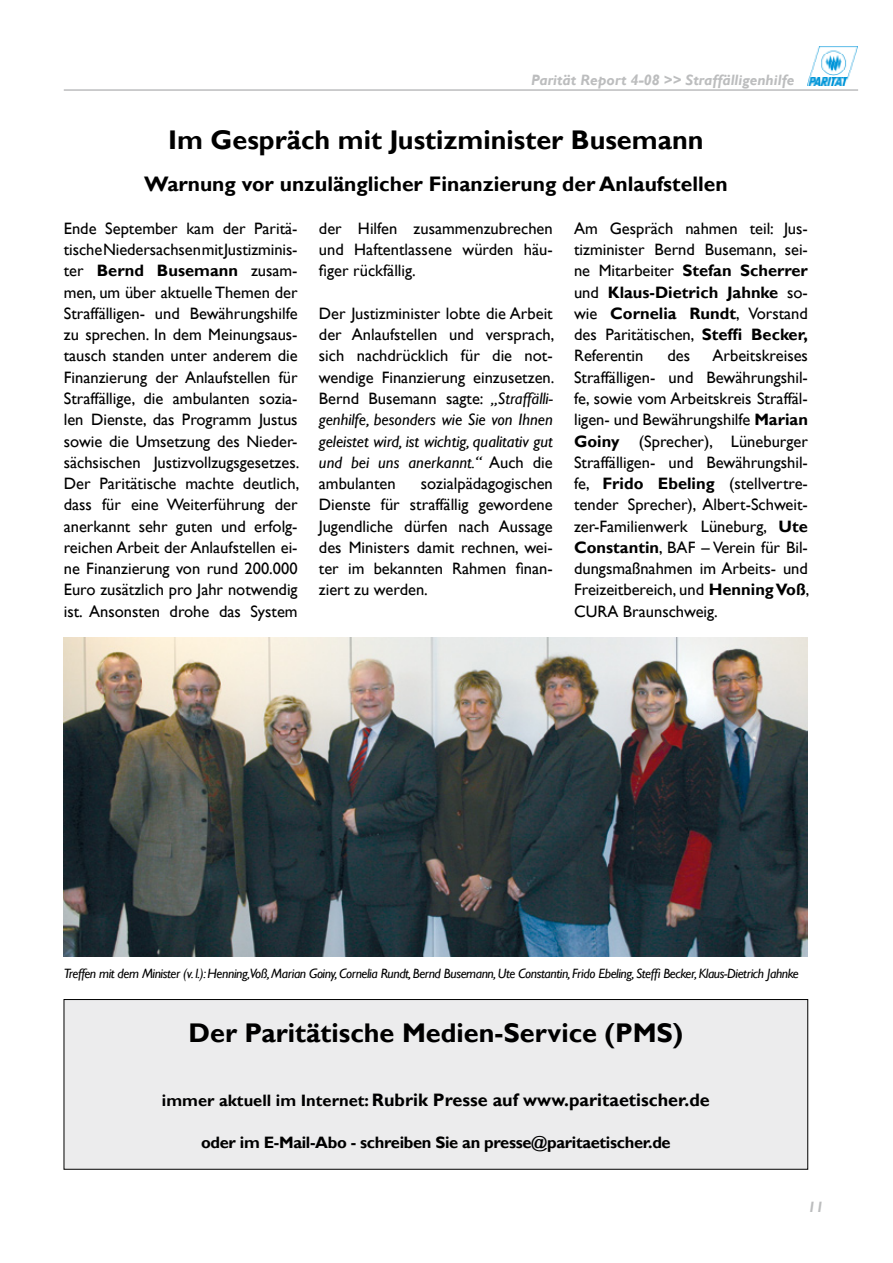
<style>
.page{position:relative;width:893px;height:1263px;background:#fff}
.page>*{position:absolute;margin:0;border:0;box-sizing:border-box;transform-origin:0 0}
.t1{font:700 27px "Gill Sans";color:#000}
.t2{font:700 21px "Gill Sans";color:#000}
.t3{font:700 18px "Gill Sans";color:#000}
.t4{font:16.5px/21.3px "Gill Sans";color:#000;text-align:justify}
.t5{font:700 16.5px "Gill Sans";letter-spacing:-.02em;color:#000}
.t6{font:italic 700 15px "Gill Sans";color:#bcbdbe}
.t7{font:italic 13.5px "Gill Sans";letter-spacing:-.03em;color:#000}
.s1{font-weight:700}
.s2{font-style:italic}
.s3{font-size:16.5px}
</style>
<div class="page">
<img style="left:808px;top:47px;width:50px;height:38px">
<hr style="left:64px;top:89px;width:794px;height:2px;background:#bcbdbe">
<img style="left:64px;top:638px;width:744px;height:318px">
<div style="left:64px;top:999px;width:744px;height:170px;background:#ececed"></div>
<div style="left:64px;top:999px;width:744px;height:170px;border:1px solid #000"></div>
<p class="t6" style="left:531px;top:71px;width:265px">Parität Report 4-08 &gt;&gt; Straffälligenhilfe</p>
<h1 class="t1" style="left:168px;top:123px;width:537px">Im Gespräch mit Justizminister Busemann</h1>
<p class="t2" style="left:144px;top:172px;width:585px">Warnung vor unzulänglicher Finanzierung der Anlaufstellen</p>
<p class="t4" style="left:64px;top:218px;width:237px;text-align:left">Ende September kam der Paritä&shy;tische Niedersachsen mit Justizminis&shy;ter <span class="s1">Bernd Busemann</span> zusam&shy;men, um über aktuelle Themen der Straffälligen- und Bewährungshilfe zu sprechen. In dem Meinungsaus&shy;tausch standen unter anderem die Finanzierung der Anlaufstellen für Straffällige, die ambulanten sozia&shy;len Dienste, das Programm Justus sowie die Umsetzung des Nieder&shy;sächsischen Justizvollzugsgesetzes.<br>Der Paritätische machte deutlich, dass für eine Weiterführung der anerkannt sehr guten und erfolg&shy;reichen Arbeit der Anlaufstellen ei&shy;ne Finanzierung von rund 200.000<br>Euro zusätzlich pro Jahr notwendig ist. Ansonsten drohe das System</p>
<p class="t4" style="left:319px;top:218px;width:235px">der Hilfen zusammenzubrechen und Haftentlassene würden häu&shy;figer rückfällig.</p>
<p class="t4" style="left:319px;top:303px;width:237px">Der Justizminister lobte die Arbeit der Anlaufstellen und versprach, sich nachdrücklich für die not&shy;wendige Finanzierung einzusetzen.<br>Bernd Busemann sagte: <span class="s2">„Straffälli&shy;genhilfe, besonders wie Sie von Ihnen geleistet wird, ist wichtig, qualitativ gut und bei uns anerkannt.“</span> Auch die ambulanten</p>
<p class="t4" style="left:319px;top:473px;width:235px;text-indent:102px">sozialpädagogischen Dienste für straffällig gewordene Jugendliche dürfen nach Aussage des Ministers damit rechnen, wei&shy;ter im bekannten Rahmen finan&shy;ziert zu werden.</p>
<p class="t4" style="left:574px;top:218px;width:235px">Am Gespräch nahmen teil: Jus&shy;tizminister Bernd Busemann, sei&shy;ne Mitarbeiter <span class="s1">Stefan Scherrer </span>und <span class="s1">Klaus-Dietrich Jahnke</span> so&shy;wie <span class="s1">Cornelia Rundt</span>, Vorstand des Paritätischen, <span class="s1">Steffi Becker, </span>Referentin</p>
<p class="t4" style="left:574px;top:346px;width:237px;text-indent:138px">Arbeitskreises Straffälligen- und Bewährungshil&shy;fe, sowie vom Arbeitskreis Straffäl&shy;ligen- und Bewährungshilfe <span class="s1">Marian Goiny</span> (Sprecher), Lüneburger Straffälligen- und Bewährungshil&shy;fe, <span class="s1">Frido Ebeling</span> (stellvertre&shy;tender Sprecher), Albert-Schweit&shy;zer-Familienwerk Lüneburg, <span class="s1">Ute Constantin</span>, BAF – Verein für Bil&shy;dungsmaßnahmen im Arbeits- und Freizeitbereich, und <span class="s1">Henning Voß</span>, CURA Braunschweig.</p>
<p class="t4" style="left:667px;top:346px;width:24px">des</p>
<p class="t7" style="left:64px;top:966px;width:737px">Treffen mit dem Minister (v. l.): Henning,Voß, Marian Goiny, Cornelia Rundt, Bernd Busemann, Ute Constantin, Frido Ebeling, Steffi Becker, Klaus-Dietrich Jahnke</p>
<h1 class="t1" style="left:188px;top:1016px;width:496px">Der Paritätische Medien-Service (PMS)</h1>
<p class="t3" style="left:162px;top:1089px;width:549px"><span class="s3">immer aktuell im Internet:</span> Rubrik Presse auf www.paritaetischer.de</p>
<p class="t5" style="left:201px;top:1133px;width:471px">oder im E-Mail-Abo - schreiben Sie an presse@paritaetischer.de</p>
<p class="t6" style="left:808px;top:1198px;width:17px">11</p>
</div>
